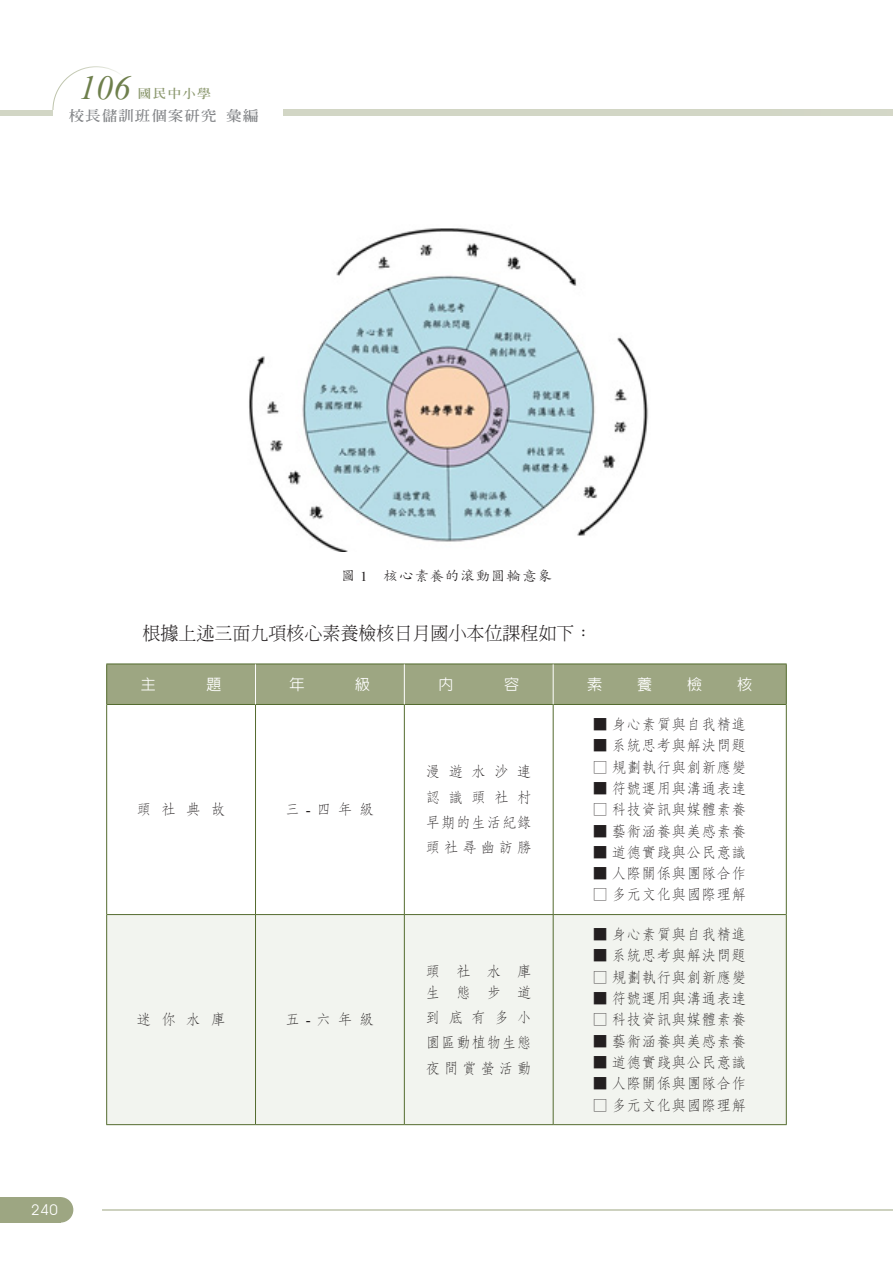
<style>
.page{position:relative;width:893px;height:1263px;background:#fff}
.page>*{position:absolute;margin:0;border:0;box-sizing:border-box;transform-origin:0 0}
.t1{font:italic 42.3px "Aparajita";color:#6e7f4c}
.一__內文_N{font:300 18px "AR Ming B5";color:#231f20}
.表格內字型{font:300 15px "AR Fang Song B5";color:#231f20}
.表格內字型-2{font:500 15px "AR New Hei B5";color:#fff}
.表格內字型-3{font:300 15px/21px "AR Fang Song B5";letter-spacing:1.03em;color:#231f20}
.t2{font:15px "Advantage";color:#fff}
.t3{font:700 14.1px "AR Ming B5";letter-spacing:.05em;color:#808285;scale:1.11 1}
.圖1-1{font:300 13.5px "AR Kai B5";letter-spacing:.025em;color:#231f20;scale:1.11 1}
.t4{font:800 12.15px "AR Ming B5";letter-spacing:.1em;color:#8d9970;scale:1.11 1}
.s1{font-family:"Times New Roman";font-weight:400}
</style>
<div class="page">
<svg style="left:61px;top:1197px;width:12px;height:25px"></svg>
<div style="left:0;top:1197px;width:61px;height:25px;background:#9da682"></div>
<div style="left:283px;top:110px;width:610px;height:6px;background:#d2d6c5"></div>
<div style="left:0;top:110px;width:53px;height:6px;background:#d2d6c5"></div>
<svg style="left:52px;top:66px;width:69px;height:44px"></svg>
<hr style="left:102px;top:1209px;width:791px;height:1px;background:#bec4ac">
<hr style="left:102px;top:1210px;width:791px;height:1px;background:#bec4ac">
<img style="left:249px;top:228px;width:400px;height:324px">
<div style="left:107px;top:665px;width:679px;height:39px;background:#9da682"></div>
<div style="left:107px;top:915px;width:679px;height:209px;background:#f2f4ef"></div>
<hr style="left:106px;top:664px;width:149px;height:1px;background:#546b2f">
<hr style="left:106px;top:664px;width:1px;height:40px;background:#546b2f">
<hr style="left:255px;top:664px;width:149px;height:1px;background:#546b2f">
<hr style="left:404px;top:664px;width:149px;height:1px;background:#546b2f">
<hr style="left:553px;top:664px;width:234px;height:1px;background:#546b2f">
<hr style="left:786px;top:664px;width:1px;height:40px;background:#546b2f">
<hr style="left:106px;top:704px;width:1px;height:210px;background:#546b2f">
<hr style="left:786px;top:704px;width:1px;height:210px;background:#546b2f">
<hr style="left:106px;top:914px;width:1px;height:210px;background:#546b2f">
<hr style="left:786px;top:914px;width:1px;height:210px;background:#546b2f">
<hr style="left:107px;top:704px;width:148px;height:1px;background:#546b2f">
<hr style="left:255px;top:704px;width:149px;height:1px;background:#546b2f">
<hr style="left:255px;top:705px;width:1px;height:209px;background:#546b2f">
<hr style="left:404px;top:704px;width:149px;height:1px;background:#546b2f">
<hr style="left:404px;top:705px;width:1px;height:209px;background:#546b2f">
<hr style="left:553px;top:704px;width:233px;height:1px;background:#546b2f">
<hr style="left:553px;top:705px;width:1px;height:209px;background:#546b2f">
<hr style="left:107px;top:914px;width:148px;height:1px;background:#546b2f">
<hr style="left:255px;top:914px;width:149px;height:1px;background:#546b2f">
<hr style="left:255px;top:915px;width:1px;height:209px;background:#546b2f">
<hr style="left:404px;top:914px;width:149px;height:1px;background:#546b2f">
<hr style="left:404px;top:915px;width:1px;height:209px;background:#546b2f">
<hr style="left:553px;top:914px;width:233px;height:1px;background:#546b2f">
<hr style="left:553px;top:915px;width:1px;height:209px;background:#546b2f">
<hr style="left:106px;top:1124px;width:149px;height:1px;background:#546b2f">
<hr style="left:255px;top:1124px;width:149px;height:1px;background:#546b2f">
<hr style="left:404px;top:1124px;width:149px;height:1px;background:#546b2f">
<hr style="left:553px;top:1124px;width:234px;height:1px;background:#546b2f">
<hr style="left:255px;top:664px;width:1px;height:40px;background:#fff">
<hr style="left:404px;top:664px;width:1px;height:40px;background:#fff">
<hr style="left:553px;top:664px;width:1px;height:40px;background:#fff">
<h1 class="t1" style="left:79px;top:66px;width:53px">106</h1>
<p class="t4" style="left:138px;top:87px;width:67px">國民中小學</p>
<p class="t3" style="left:69px;top:109px;width:172px">校長儲訓班個案研究 彙編</p>
<p class="t2" style="left:31px;top:1201px;width:28px">240</p>
<p class="圖1-1" style="left:341px;top:570px;width:192px">圖 <span class="s1">1</span>　核心素養的滾動圓輪意象</p>
<p class="一__內文_N" style="left:142px;top:624px;width:451px">根據上述三面九項核心素養檢核日月國小本位課程如下：</p>
<p class="表格內字型-2" style="left:141px;top:677px;width:16px">主</p>
<p class="表格內字型-2" style="left:206px;top:677px;width:16px">題</p>
<p class="表格內字型-2" style="left:290px;top:677px;width:16px">年</p>
<p class="表格內字型-2" style="left:355px;top:677px;width:16px">級</p>
<p class="表格內字型-2" style="left:438px;top:677px;width:16px">內</p>
<p class="表格內字型-2" style="left:504px;top:677px;width:16px">容</p>
<p class="表格內字型-2" style="left:587px;top:677px;width:16px">素</p>
<p class="表格內字型-2" style="left:637px;top:677px;width:16px">養</p>
<p class="表格內字型-2" style="left:687px;top:677px;width:16px">檢</p>
<p class="表格內字型-2" style="left:737px;top:677px;width:16px">核</p>
<p class="表格內字型" style="left:136px;top:802px;width:91px">頭社典故</p>
<p class="表格內字型" style="left:285px;top:802px;width:91px">三<span class="s1">-</span>四年級</p>
<p class="表格內字型" style="left:136px;top:1012px;width:91px">迷你水庫</p>
<p class="表格內字型" style="left:285px;top:1012px;width:91px">五<span class="s1">-</span>六年級</p>
<p class="表格內字型" style="left:426px;top:764px;width:108px">漫遊水沙連</p>
<p class="表格內字型" style="left:426px;top:789px;width:108px">認識頭社村</p>
<p class="表格內字型" style="left:426px;top:815px;width:108px">早期的生活紀錄</p>
<p class="表格內字型" style="left:426px;top:840px;width:108px">頭社尋幽訪勝</p>
<p class="表格內字型-3" style="left:426px;top:961px;width:108px">頭社水庫生態步道</p>
<p class="表格內字型" style="left:426px;top:1010px;width:108px">到底有多小</p>
<p class="表格內字型" style="left:426px;top:1035px;width:108px">園區動植物生態</p>
<p class="表格內字型" style="left:426px;top:1060px;width:108px">夜間賞螢活動</p>
<p class="表格內字型" style="left:593px;top:717px;width:155px">■ 身心素質與自我精進</p>
<p class="表格內字型" style="left:593px;top:738px;width:155px">■ 系統思考與解決問題</p>
<p class="表格內字型" style="left:593px;top:759px;width:155px">□ 規劃執行與創新應變</p>
<p class="表格內字型" style="left:593px;top:781px;width:155px">■ 符號運用與溝通表達</p>
<p class="表格內字型" style="left:593px;top:802px;width:155px">□ 科技資訊與媒體素養</p>
<p class="表格內字型" style="left:593px;top:823px;width:155px">■ 藝術涵養與美感素養</p>
<p class="表格內字型" style="left:593px;top:845px;width:155px">■ 道德實踐與公民意識</p>
<p class="表格內字型" style="left:593px;top:866px;width:155px">■ 人際關係與團隊合作</p>
<p class="表格內字型" style="left:593px;top:887px;width:155px">□ 多元文化與國際理解</p>
<p class="表格內字型" style="left:593px;top:927px;width:155px">■ 身心素質與自我精進</p>
<p class="表格內字型" style="left:593px;top:948px;width:155px">■ 系統思考與解決問題</p>
<p class="表格內字型" style="left:593px;top:969px;width:155px">□ 規劃執行與創新應變</p>
<p class="表格內字型" style="left:593px;top:991px;width:155px">■ 符號運用與溝通表達</p>
<p class="表格內字型" style="left:593px;top:1012px;width:155px">□ 科技資訊與媒體素養</p>
<p class="表格內字型" style="left:593px;top:1033px;width:155px">■ 藝術涵養與美感素養</p>
<p class="表格內字型" style="left:593px;top:1055px;width:155px">■ 道德實踐與公民意識</p>
<p class="表格內字型" style="left:593px;top:1076px;width:155px">■ 人際關係與團隊合作</p>
<p class="表格內字型" style="left:593px;top:1097px;width:155px">□ 多元文化與國際理解</p>
</div>
